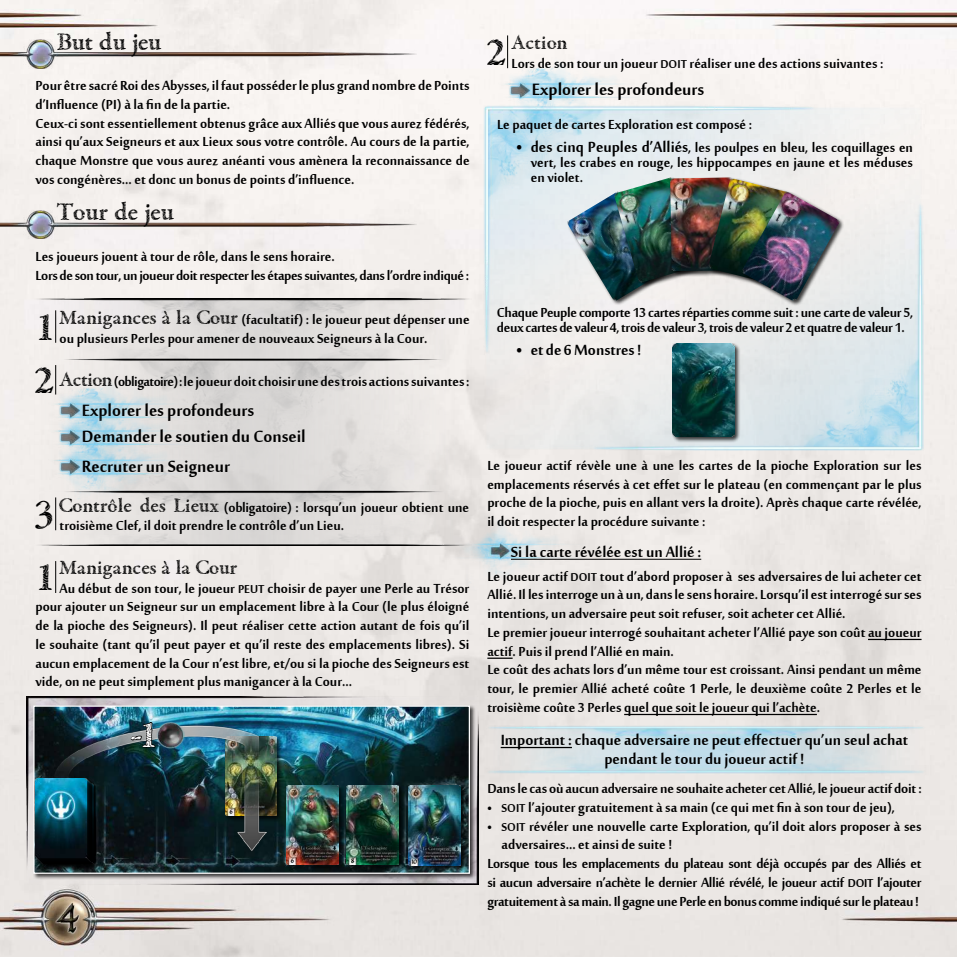
<style>
.page{position:relative;width:957px;height:957px;background:#fff}
.page>*{position:absolute;margin:0;border:0;box-sizing:border-box;transform-origin:0 0}
.t1{font:40px "Tribal Garamond PL";color:#000}
.t2{font:37.5px "Tribal Garamond PL";color:#fff}
.t3{font:25px/26.6px "Mool Boran";color:#000}
.t4{font:25px "Tribal Garamond PL";color:#000}
.t5{font:22.5px/18.8px "Mool Boran";color:#000;text-align:center}
.t6{font:20px/18.8px "Mool Boran";color:#000}
.t7{font:20px/18.8px "Mool Boran";letter-spacing:-.02em;color:#000}
.t8{font:20px "Tribal Garamond PL";color:#000}
.s1{font-family:"Tribal Garamond PL"}
.s2{font-family:"Tribal Garamond PL";font-size:40px}
.s3{font-size:17.5px}
.s4{font-size:22.5px}
</style>
<div class="page">
<img style="left:0;top:0;width:957px;height:957px">
<img style="left:486px;top:726px;width:439px;height:47px">
<img style="left:34px;top:298px;width:437px;height:247px">
<img style="left:27px;top:696px;width:451px;height:188px">
<img style="left:483px;top:105px;width:440px;height:345px">
<div style="left:671px;top:343px;width:69px;height:99px;background:#000;opacity:.75"></div>
<img style="left:672px;top:344px;width:62px;height:93px">
<div style="left:568px;top:191px;width:103px;height:115px;background:#000;opacity:.75"></div>
<img style="left:566px;top:190px;width:101px;height:112px">
<div style="left:614px;top:177px;width:89px;height:111px;background:#000;opacity:.75"></div>
<img style="left:613px;top:177px;width:86px;height:106px">
<div style="left:669px;top:177px;width:70px;height:100px;background:#000;opacity:.75"></div>
<img style="left:670px;top:177px;width:63px;height:94px">
<div style="left:708px;top:178px;width:87px;height:110px;background:#efedeb"></div>
<img style="left:708px;top:178px;width:78px;height:103px">
<div style="left:742px;top:192px;width:102px;height:114px;background:#000;opacity:.75"></div>
<img style="left:741px;top:191px;width:99px;height:111px">
<img style="left:50px;top:898px;width:34px;height:40px">
<div style="left:33px;top:705px;width:443px;height:175px;background:#000;opacity:.75"></div>
<img style="left:33px;top:705px;width:437px;height:169px">
<div style="left:35px;top:777px;width:58px;height:86px;background:#000;opacity:.75"></div>
<img style="left:35px;top:778px;width:52px;height:79px">
<div style="left:408px;top:785px;width:58px;height:85px;background:#000;opacity:.75"></div>
<img style="left:409px;top:786px;width:51px;height:79px">
<div style="left:346px;top:785px;width:58px;height:85px;background:#000;opacity:.75"></div>
<img style="left:347px;top:786px;width:51px;height:79px">
<div style="left:286px;top:785px;width:58px;height:85px;background:#000;opacity:.75"></div>
<img style="left:286px;top:786px;width:52px;height:79px">
<div style="left:224px;top:736px;width:59px;height:85px;background:#000;opacity:.75"></div>
<img style="left:266px;top:736px;width:11px;height:80px">
<img style="left:53px;top:724px;width:213px;height:127px">
<img style="left:157px;top:721px;width:27px;height:27px">
<svg style="left:130px;top:721px;width:26px;height:27px"></svg>
<img style="left:0;top:40px;width:416px;height:28px">
<img style="left:0;top:211px;width:416px;height:28px">
<hr style="left:55px;top:497px;width:1px;height:33px;background:#000">
<img style="left:49px;top:377px;width:149px;height:27px">
<img style="left:49px;top:404px;width:149px;height:30px">
<img style="left:49px;top:434px;width:149px;height:72px">
<svg style="left:55px;top:365px;width:1px;height:29px"></svg>
<hr style="left:507px;top:35px;width:1px;height:33px;background:#000">
<img style="left:440px;top:518px;width:149px;height:72px">
<hr style="left:868px;top:639px;width:53px;height:1px;background:#000">
<hr style="left:487px;top:657px;width:25px;height:2px;background:#000">
<hr style="left:624px;top:714px;width:193px;height:1px;background:#000">
<hr style="left:501px;top:747px;width:71px;height:1px;background:#000">
<img style="left:941px;top:13px;width:16px;height:72px">
<hr style="left:511px;top:559px;width:190px;height:1px;background:#000">
<hr style="left:55px;top:310px;width:1px;height:33px;background:#000">
<img style="left:499px;top:57px;width:149px;height:72px">
<hr style="left:55px;top:561px;width:1px;height:32px;background:#000">
<p class="t4" style="left:57px;top:27px;width:106px">But du jeu</p>
<p class="t6" style="left:35px;top:74px;width:436px">Pour être sacré Roi des Abysses, il faut posséder le plus grand nombre de Points d’Influence (PI) à la fin de la partie.<br>Ceux-ci sont essentiellement obtenus grâce aux Alliés que vous aurez fédérés, ainsi qu’aux Seigneurs et aux Lieux sous votre contrôle. Au cours de la partie, chaque Monstre que vous aurez anéanti vous amènera la reconnaissance de vos congénères... et donc un bonus de points d’influence.</p>
<p class="t4" style="left:57px;top:197px;width:118px">Tour de jeu</p>
<p class="t7" style="left:35px;top:244px;width:435px">Les joueurs jouent à tour de rôle, dans le sens horaire.<br>Lors de son tour, un joueur doit respecter les étapes suivantes, dans l’ordre indiqué:</p>
<p class="t6" style="left:39px;top:308px;width:432px;text-indent:20px"><span class="s1">Manigances à la Cour</span>(facultatif) : le joueur peut dépenser une<br><span class="s2">1</span> ou plusieurs Perles pour amener de nouveaux Seigneurs à la Cour.</p>
<p class="t6" style="left:35px;top:369px;width:436px"><span class="s2">2</span> <span class="s1">Action</span> (obligatoire): le joueur doit choisir une des trois actions suivantes:</p>
<p class="t3" style="left:82px;top:394px;width:225px">Explorer les profondeurs<br>Demander le soutien du Conseil</p>
<p class="t3" style="left:82px;top:450px;width:150px">Recruter un Seigneur</p>
<p class="t6" style="left:35px;top:495px;width:435px;text-indent:24px"><span class="s1">Contrôle des Lieux</span> (obligatoire) : lorsqu’un joueur obtient une<br><sup>3</sup> troisième Clef, il doit prendre le contrôle d’un Lieu.</p>
<p class="t8" style="left:60px;top:555px;width:180px">Manigances à la Cour</p>
<p class="t6" style="left:35px;top:576px;width:435px;text-align:justify;text-indent:24px">Au début de son tour, le joueur <span class="s3">PEUT</span> choisir de payer une Perle au Trésor pour ajouter un Seigneur sur un emplacement libre à la Cour (le plus éloigné de la pioche des Seigneurs). Il peut réaliser cette action autant de fois qu’il le souhaite (tant qu’il peut payer et qu’il reste des emplacements libres). Si aucun emplacement de la Cour n’est libre, et/ou si la pioche des Seigneurs est vide, on ne peut simplement plus manigancer à la Cour...</p>
<h1 class="t1" style="left:39px;top:553px;width:16px">1</h1>
<h2 class="t2" style="left:131px;top:713px;width:28px">-1</h2>
<p class="t8" style="left:511px;top:31px;width:58px">Action</p>
<p class="t6" style="left:511px;top:51px;width:373px">Lors de son tour un joueur <span class="s3">DOIT</span> réaliser une des actions suivantes:</p>
<h1 class="t1" style="left:487px;top:29px;width:21px">2</h1>
<p class="t3" style="left:532px;top:73px;width:174px">Explorer les profondeurs</p>
<p class="t6" style="left:497px;top:113px;width:256px">Le paquet de cartes Exploration est composé:</p>
<p class="t6" style="left:531px;top:138px;width:384px;line-height:15px;text-align:justify;text-indent:-14px"><span class="s4">• des cinq Peuples d’Alliés</span>, les poulpes en bleu, les coquillages en vert, les crabes en rouge, les hippocampes en jaune et les méduses en violet.</p>
<p class="t7" style="left:497px;top:303px;width:418px;line-height:15px">Chaque Peuple comporte 13 cartes réparties comme suit : une carte de valeur 5, deux cartes de valeur 4, trois de valeur 3, trois de valeur 2 et quatre de valeur 1.</p>
<p class="t5" style="left:516px;top:337px;width:126px">• et de 6 Monstres !</p>
<p class="t6" style="left:487px;top:453px;width:436px;text-align:justify">Le joueur actif révèle une à une les cartes de la pioche Exploration sur les emplacements réservés à cet effet sur le plateau (en commençant par le plus proche de la pioche, puis en allant vers la droite). Après chaque carte révélée, il doit respecter la procédure suivante:</p>
<p class="t5" style="left:511px;top:539px;width:192px">Si la carte révélée est un Allié:</p>
<p class="t6" style="left:487px;top:564px;width:436px">Le joueur actif <span class="s3">DOIT</span> tout d’abord proposer à ses adversaires de lui acheter cet Allié. Il les interroge un à un, dans le sens horaire. Lorsqu’il est interrogé sur ses intentions, un adversaire peut soit refuser, soit acheter cet Allié.<br>Le premier joueur interrogé souhaitant acheter l’Allié paye son coût au joueur actif. Puis il prend l’Allié en main.<br>Le coût des achats lors d’un même tour est croissant. Ainsi pendant un même tour, le premier Allié acheté coûte 1 Perle, le deuxième coûte 2 Perles et le troisième coûte 3 Perles quel que soit le joueur qui l’achète.</p>
<p class="t5" style="left:501px;top:728px;width:409px">Important : chaque adversaire ne peut effectuer qu’un seul achat pendant le tour du joueur actif !</p>
<p class="t6" style="left:487px;top:777px;width:436px">Dans le cas où aucun adversaire ne souhaite acheter cet Allié, le joueur actif doit :</p>
<p class="t6" style="left:487px;top:795px;width:409px"><span class="s3">• SOIT</span> l’ajouter gratuitement à sa main (ce qui met fin à son tour de jeu),</p>
<p class="t6" style="left:487px;top:814px;width:436px"><span class="s3">• SOIT</span> révéler une nouvelle carte Exploration, qu’il doit alors proposer à ses</p>
<p class="t6" style="left:501px;top:833px;width:172px">adversaires... et ainsi de suite !</p>
<p class="t7" style="left:487px;top:852px;width:436px">Lorsque tous les emplacements du plateau sont déjà occupés par des Alliés et</p>
<p class="t7" style="left:487px;top:870px;width:436px">si aucun adversaire n’achète le dernier Allié révélé, le joueur actif <span class="s3">DOIT</span> l’ajouter</p>
<p class="t7" style="left:487px;top:889px;width:433px">gratuitement à sa main. Il gagne une Perle en bonus comme indiqué sur le plateau !</p>
</div>
